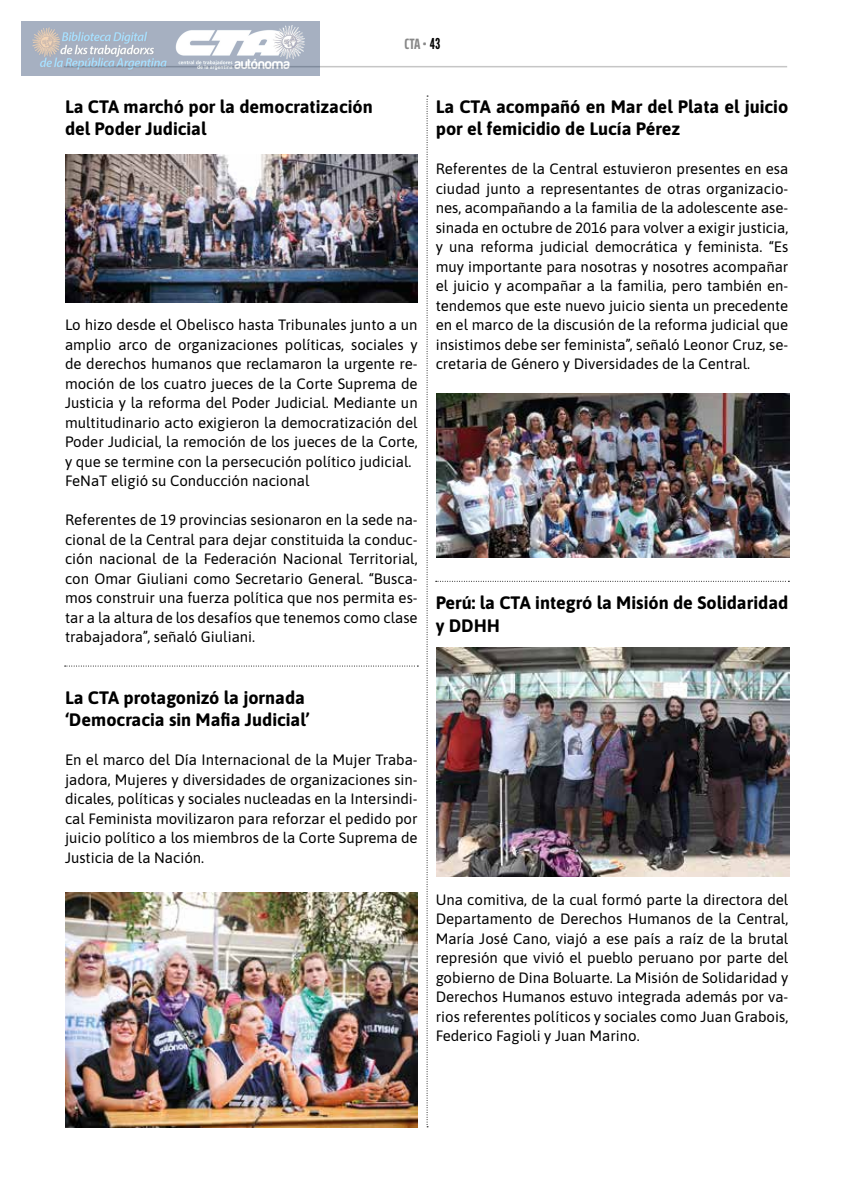
<style>
.page{position:relative;width:851px;height:1191px;background:#fff}
.page>*{position:absolute;margin:0;border:0;box-sizing:border-box;transform-origin:0 0}
.t1{font:700 18px/22.5px "Asap";color:#000}
.t2{font:15px/19.5px "Asap";color:#000;text-align:justify}
.t3{font:700 extra-condensed 15px "Saira";color:#878787}
.s1{font-family:"League Gothic";font-weight:400;font-stretch:normal;color:#000}
</style>
<div class="page">
<hr style="left:64px;top:66px;width:723px;height:1px;background:#c6c6c6">
<svg style="left:426px;top:96px;width:2px;height:1031px"></svg>
<svg style="left:65px;top:665px;width:353px;height:1px"></svg>
<svg style="left:435px;top:581px;width:354px;height:1px"></svg>
<img style="left:65px;top:155px;width:352px;height:147px">
<img style="left:65px;top:892px;width:352px;height:235px">
<img style="left:436px;top:393px;width:352px;height:164px">
<img style="left:436px;top:647px;width:352px;height:229px">
<img style="left:21px;top:21px;width:298px;height:55px">
<p class="t3" style="left:404px;top:31px;width:37px">CTA • <span class="s1">43</span></p>
<p class="t1" style="left:65px;top:94px;width:309px">La CTA marchó por la democratización del Poder Judicial</p>
<p class="t2" style="left:65px;top:314px;width:354px;text-align:left">Lo hizo desde el Obelisco hasta Tribunales junto a un amplio arco de organizaciones políticas, sociales y de derechos humanos que reclamaron la urgente re&shy;moción de los cuatro jueces de la Corte Suprema de Justicia y la reforma del Poder Judicial. Mediante un multitudinario acto exigieron la democratización del Poder Judicial, la remoción de los jueces de la Corte, y que se termine con la persecución político judicial.<br>FeNaT eligió su Conducción nacional</p>
<p class="t2" style="left:65px;top:509px;width:354px">Referentes de 19 provincias sesionaron en la sede na&shy;cional de la Central para dejar constituida la conduc&shy;ción nacional de la Federación Nacional Territorial, con Omar Giuliani como Secretario General. “Busca&shy;mos construir una fuerza política que nos permita es&shy;tar a la altura de los desafíos que tenemos como clase trabajadora”, señaló Giuliani.</p>
<p class="t1" style="left:65px;top:685px;width:246px">La CTA protagonizó la jornada ‘Democracia sin Mafia Judicial’</p>
<p class="t2" style="left:65px;top:749px;width:354px">En el marco del Día Internacional de la Mujer Traba&shy;jadora, Mujeres y diversidades de organizaciones sin&shy;dicales, políticas y sociales nucleadas en la Intersindi&shy;cal Feminista movilizaron para reforzar el pedido por juicio político a los miembros de la Corte Suprema de Justicia de la Nación.</p>
<p class="t1" style="left:435px;top:94px;width:354px">La CTA acompañó en Mar del Plata el juicio por el femicidio de Lucía Pérez</p>
<p class="t2" style="left:435px;top:158px;width:354px">Referentes de la Central estuvieron presentes en esa ciudad junto a representantes de otras organizacio&shy;nes, acompañando a la familia de la adolescente ase&shy;sinada en octubre de 2016 para volver a exigir justicia, y una reforma judicial democrática y feminista. “Es muy importante para nosotras y nosotres acompañar el juicio y acompañar a la familia, pero también en&shy;tendemos que este nuevo juicio sienta un precedente en el marco de la discusión de la reforma judicial que insistimos debe ser feminista”, señaló Leonor Cruz, se&shy;cretaria de Género y Diversidades de la Central.</p>
<p class="t1" style="left:435px;top:591px;width:354px">Perú: la CTA integró la Misión de Solidaridad y DDHH</p>
<p class="t2" style="left:435px;top:889px;width:354px">Una comitiva, de la cual formó parte la directora del Departamento de Derechos Humanos de la Central, María José Cano, viajó a ese país a raíz de la brutal represión que vivió el pueblo peruano por parte del gobierno de Dina Boluarte. La Misión de Solidaridad y Derechos Humanos estuvo integrada además por va&shy;rios referentes políticos y sociales como Juan Grabois, Federico Fagioli y Juan Marino.</p>
</div>
